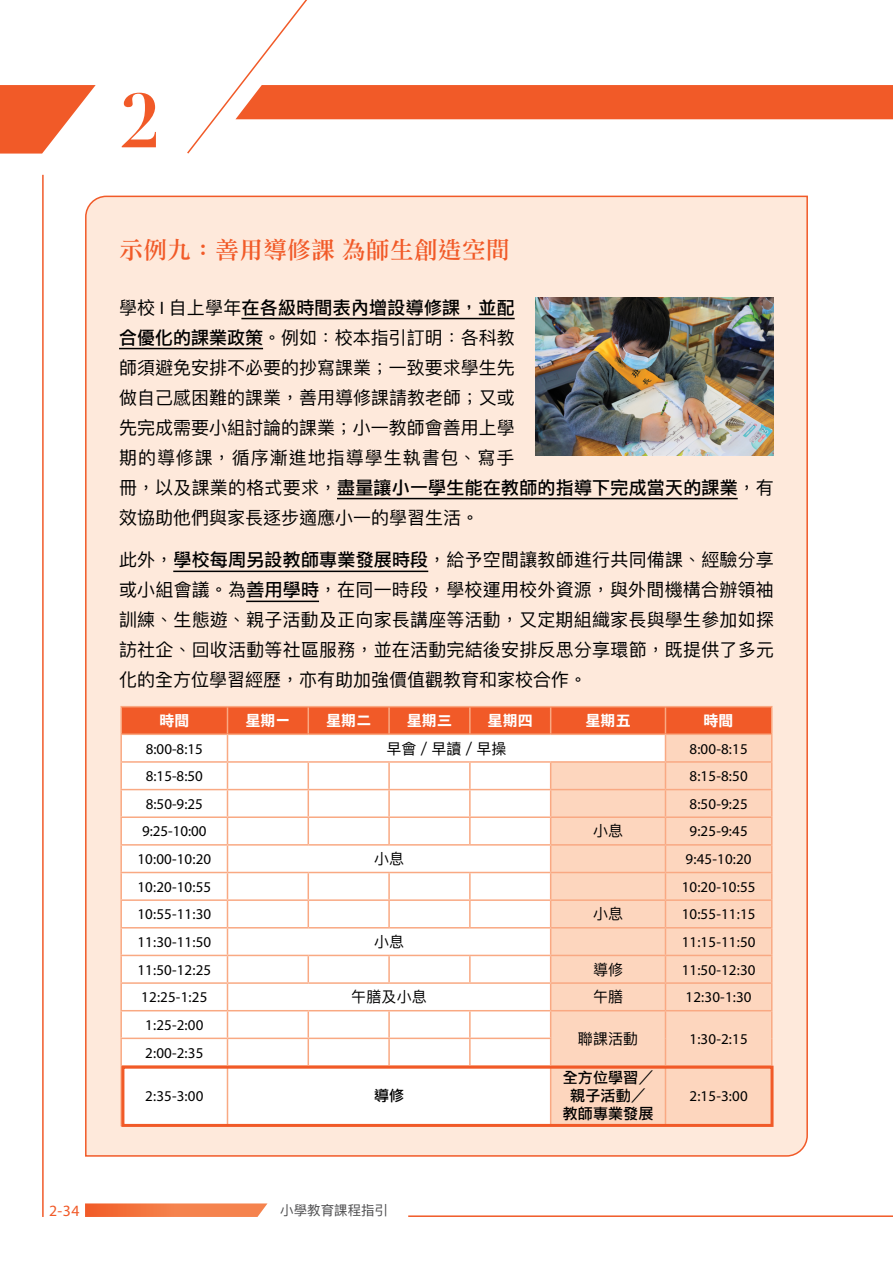
<style>
.page{position:relative;width:893px;height:1263px;background:#fff}
.page>*{position:absolute;margin:0;border:0;box-sizing:border-box;transform-origin:0 0}
.t1{font:700 75px "Didot LT Std";color:#f15a28}
.標題2{font:24px "DF Li Song W5 WIN BF";color:#f15a28}
.內文-示例{font:18px/30px "Ping Fang HK Regular";color:#000}
.t2{font:15.75px "Myriad Pro";color:#f15a28}
.內文{font:15px "Myriad Pro";color:#000}
.內文-2{font:15px "Ping Fang HK Regular";letter-spacing:.01em;color:#000}
.表-內文_Bold{font:15px "DF Li Hei W7 WIN BF";letter-spacing:.01em;color:#fff}
.內文-3{font:15px "DF Li Hei Md WIN BF";letter-spacing:.01em;color:#000}
.t3{font:13.5px "Ping Fang HK Regular";color:#4c4c4e}
.s1{font-family:"Myriad Pro"}
.s2{font-family:"DF Li Hei Md WIN BF"}
</style>
<div class="page">
<div style="left:85px;top:195px;width:723px;height:962px;background:#fee9db"></div>
<hr style="left:42px;top:175px;width:2px;height:1042px;background:#f15a28">
<hr style="left:408px;top:1215px;width:485px;height:2px;background:#f15a28">
<svg style="left:0;top:85px;width:96px;height:69px"></svg>
<svg style="left:187px;top:0;width:706px;height:154px"></svg>
<svg style="left:85px;top:1203px;width:182px;height:14px"></svg>
<hr style="left:241px;top:318px;width:274px;height:1px;background:#000">
<hr style="left:119px;top:348px;width:144px;height:1px;background:#000">
<hr style="left:337px;top:498px;width:401px;height:1px;background:#000">
<hr style="left:173px;top:571px;width:255px;height:1px;background:#000">
<hr style="left:246px;top:601px;width:73px;height:1px;background:#000">
<svg style="left:125px;top:1070px;width:425px;height:53px"></svg>
<div style="left:551px;top:1070px;width:218px;height:53px;background:#fdd6be"></div>
<hr style="left:120px;top:706px;width:107px;height:1px;background:#f9a983">
<hr style="left:120px;top:707px;width:2px;height:26px;background:#f9a983">
<hr style="left:227px;top:706px;width:81px;height:1px;background:#f9a983">
<hr style="left:308px;top:706px;width:81px;height:1px;background:#f9a983">
<hr style="left:389px;top:706px;width:81px;height:1px;background:#f9a983">
<hr style="left:470px;top:706px;width:81px;height:1px;background:#f9a983">
<hr style="left:551px;top:706px;width:114px;height:1px;background:#f9a983">
<hr style="left:665px;top:706px;width:107px;height:1px;background:#f9a983">
<hr style="left:120px;top:733px;width:107px;height:2px;background:#f9a983">
<hr style="left:120px;top:735px;width:2px;height:26px;background:#f9a983">
<hr style="left:120px;top:761px;width:107px;height:2px;background:#f9a983">
<hr style="left:120px;top:763px;width:2px;height:26px;background:#f9a983">
<hr style="left:120px;top:789px;width:107px;height:1px;background:#f9a983">
<hr style="left:120px;top:790px;width:2px;height:26px;background:#f9a983">
<hr style="left:120px;top:816px;width:107px;height:2px;background:#f9a983">
<hr style="left:120px;top:818px;width:2px;height:26px;background:#f9a983">
<hr style="left:120px;top:844px;width:107px;height:2px;background:#f9a983">
<hr style="left:120px;top:846px;width:2px;height:26px;background:#f9a983">
<hr style="left:120px;top:872px;width:107px;height:1px;background:#f9a983">
<hr style="left:120px;top:873px;width:2px;height:26px;background:#f9a983">
<hr style="left:120px;top:899px;width:107px;height:2px;background:#f9a983">
<hr style="left:120px;top:901px;width:2px;height:26px;background:#f9a983">
<hr style="left:120px;top:927px;width:107px;height:1px;background:#f9a983">
<hr style="left:120px;top:928px;width:2px;height:27px;background:#f9a983">
<hr style="left:120px;top:955px;width:107px;height:1px;background:#f9a983">
<hr style="left:120px;top:956px;width:2px;height:26px;background:#f9a983">
<hr style="left:120px;top:982px;width:107px;height:2px;background:#f9a983">
<hr style="left:120px;top:984px;width:2px;height:26px;background:#f9a983">
<hr style="left:120px;top:1010px;width:107px;height:1px;background:#f9a983">
<hr style="left:120px;top:1011px;width:2px;height:26px;background:#f9a983">
<hr style="left:120px;top:1037px;width:107px;height:2px;background:#f9a983">
<hr style="left:120px;top:1039px;width:2px;height:26px;background:#f9a983">
<svg style="left:121px;top:707px;width:651px;height:358px"></svg>
<hr style="left:120px;top:1065px;width:107px;height:2px;background:#f9a983">
<hr style="left:120px;top:1067px;width:2px;height:58px;background:#f9a983">
<hr style="left:227px;top:1065px;width:81px;height:2px;background:#f9a983">
<hr style="left:227px;top:1067px;width:1px;height:58px;background:#f9a983">
<hr style="left:308px;top:1065px;width:81px;height:2px;background:#f9a983">
<hr style="left:389px;top:1065px;width:81px;height:2px;background:#f9a983">
<hr style="left:470px;top:1065px;width:81px;height:2px;background:#f9a983">
<hr style="left:551px;top:1065px;width:114px;height:2px;background:#f9a983">
<hr style="left:550px;top:1067px;width:1px;height:58px;background:#f9a983">
<hr style="left:665px;top:1065px;width:107px;height:2px;background:#f9a983">
<hr style="left:665px;top:1067px;width:1px;height:58px;background:#f9a983">
<hr style="left:120px;top:1125px;width:107px;height:1px;background:#f9a983">
<img style="left:536px;top:297px;width:237px;height:158px">
<div style="left:121px;top:1066px;width:652px;height:61px;border:3px solid #f15a28"></div>
<h1 class="t1" style="left:119px;top:75px;width:43px">2</h1>
<p class="標題2" style="left:119px;top:238px;width:392px">示例九：善用導修課為師生創造空間</p>
<p class="內文-示例" style="left:119px;top:291px;width:656px">學校 <span class="s1">I</span> 自上學年<span class="s2">在各級時間表內增設導修課，並配<br>合優化的課業政策</span>。例如：校本指引訂明：各科教<br>師須避免安排不必要的抄寫課業；一致要求學生先<br>做自己感困難的課業，善用導修課請教老師；又或<br>先完成需要小組討論的課業；小一教師會善用上學<br>期的導修課，循序漸進地指導學生執書包、寫手<br>冊，以及課業的格式要求，<span class="s2">盡量讓小一學生能在教師的指導下完成當天的課業</span>，有</p>
<p class="內文-示例" style="left:119px;top:502px;width:362px">效協助他們與家長逐步適應小一的學習生活。</p>
<p class="內文-示例" style="left:119px;top:545px;width:656px;text-align:justify">此外，<span class="s2">學校每周另設教師專業發展時段</span>，給予空間讓教師進行共同備課、經驗分享或小組會議。為<span class="s2">善用學時</span>，在同一時段，學校運用校外資源，與外間機構合辦領袖訓練、生態遊、親子活動及正向家長講座等活動，又定期組織家長與學生參加如探訪社企、回收活動等社區服務，並在活動完結後安排反思分享環節，既提供了多元化的全方位學習經歷，亦有助加強價值觀教育和家校合作。</p>
<p class="表-內文_Bold" style="left:159px;top:713px;width:31px">時間</p>
<p class="表-內文_Bold" style="left:245px;top:713px;width:46px">星期一</p>
<p class="表-內文_Bold" style="left:326px;top:713px;width:47px">星期二</p>
<p class="表-內文_Bold" style="left:407px;top:713px;width:47px">星期三</p>
<p class="表-內文_Bold" style="left:488px;top:713px;width:47px">星期四</p>
<p class="表-內文_Bold" style="left:585px;top:713px;width:47px">星期五</p>
<p class="表-內文_Bold" style="left:704px;top:713px;width:31px">時間</p>
<p class="內文" style="left:146px;top:739px;width:58px">8:00-8:15</p>
<p class="內文-2" style="left:386px;top:739px;width:121px">早會／早讀／早操</p>
<p class="內文" style="left:689px;top:739px;width:60px">8:00-8:15</p>
<p class="內文" style="left:146px;top:767px;width:58px">8:15-8:50</p>
<p class="內文" style="left:689px;top:767px;width:60px">8:15-8:50</p>
<p class="內文" style="left:146px;top:794px;width:58px">8:50-9:25</p>
<p class="內文" style="left:689px;top:794px;width:60px">8:50-9:25</p>
<p class="內文" style="left:142px;top:822px;width:66px">9:25-10:00</p>
<p class="內文-2" style="left:593px;top:822px;width:32px">小息</p>
<p class="內文" style="left:689px;top:822px;width:60px">9:25-9:45</p>
<p class="內文" style="left:137px;top:850px;width:75px">10:00-10:20</p>
<p class="內文-2" style="left:374px;top:849px;width:32px">小息</p>
<p class="內文" style="left:686px;top:850px;width:68px">9:45-10:20</p>
<p class="內文" style="left:137px;top:877px;width:75px">10:20-10:55</p>
<p class="內文" style="left:682px;top:877px;width:75px">10:20-10:55</p>
<p class="內文" style="left:137px;top:905px;width:75px">10:55-11:30</p>
<p class="內文-2" style="left:593px;top:905px;width:32px">小息</p>
<p class="內文" style="left:682px;top:905px;width:75px">10:55-11:15</p>
<p class="內文" style="left:137px;top:933px;width:75px">11:30-11:50</p>
<p class="內文-2" style="left:374px;top:932px;width:32px">小息</p>
<p class="內文" style="left:682px;top:933px;width:75px">11:15-11:50</p>
<p class="內文" style="left:137px;top:960px;width:75px">11:50-12:25</p>
<p class="內文-2" style="left:593px;top:960px;width:32px">導修</p>
<p class="內文" style="left:682px;top:960px;width:75px">11:50-12:30</p>
<p class="內文" style="left:141px;top:988px;width:68px">12:25-1:25</p>
<p class="內文-2" style="left:351px;top:988px;width:77px">午膳及小息</p>
<p class="內文-2" style="left:593px;top:988px;width:32px">午膳</p>
<p class="內文" style="left:686px;top:988px;width:68px">12:30-1:30</p>
<p class="內文" style="left:145px;top:1016px;width:60px">1:25-2:00</p>
<p class="內文-2" style="left:578px;top:1029px;width:62px">聯課活動</p>
<p class="內文" style="left:689px;top:1029px;width:60px">1:30-2:15</p>
<p class="內文" style="left:145px;top:1043px;width:60px">2:00-2:35</p>
<p class="內文" style="left:145px;top:1087px;width:60px">2:35-3:00</p>
<p class="內文-3" style="left:374px;top:1088px;width:32px">導修</p>
<p class="內文-3" style="left:563px;top:1070px;width:92px">全方位學習／</p>
<p class="內文-3" style="left:570px;top:1088px;width:77px">親子活動／</p>
<p class="內文-3" style="left:563px;top:1106px;width:92px">教師專業發展</p>
<p class="內文" style="left:689px;top:1087px;width:60px">2:15-3:00</p>
<p class="t2" style="left:49px;top:1201px;width:32px">2-34</p>
<p class="t3" style="left:280px;top:1202px;width:109px">小學教育課程指引</p>
</div>
